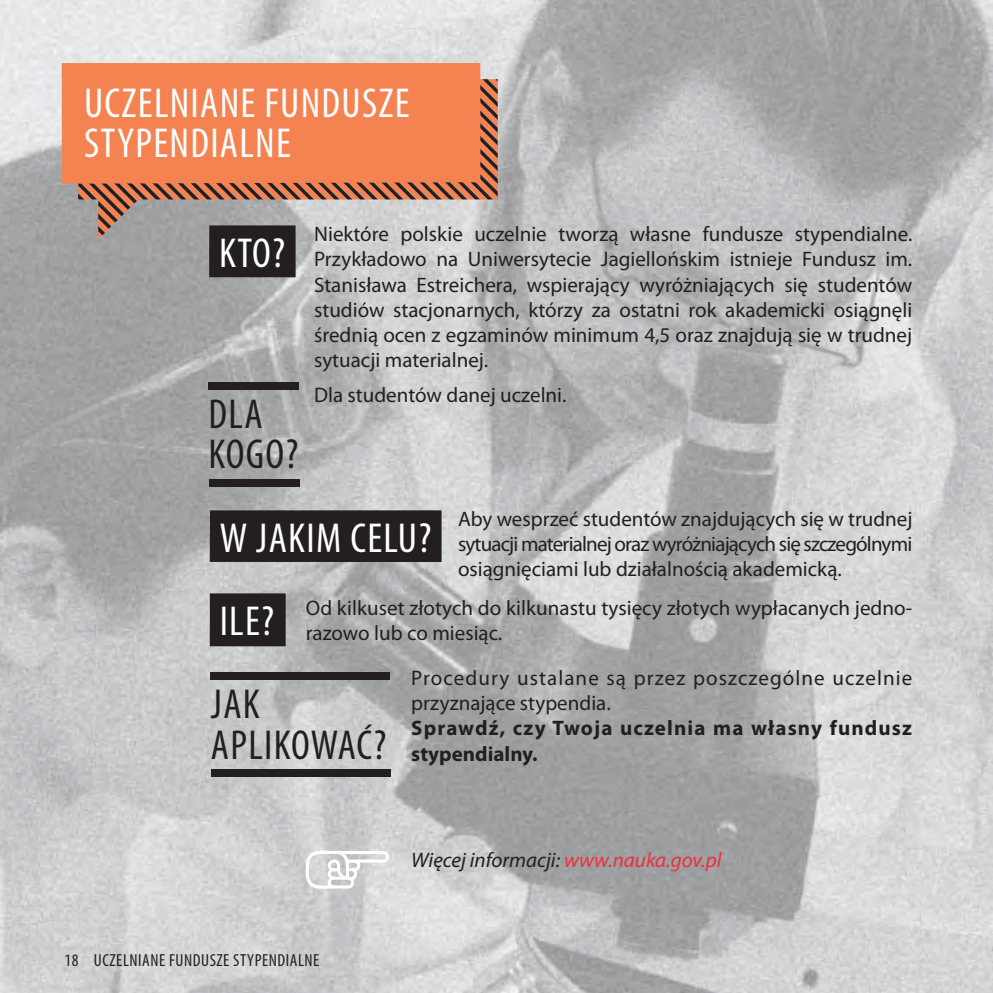
<style>
.page{position:relative;width:993px;height:993px;background:#fff}
.page>*{position:absolute;margin:0;border:0;box-sizing:border-box;transform-origin:0 0}
.t1{font:condensed 42px/83px "Myriad Pro";letter-spacing:.03em;color:#fff}
.t2{font:condensed 42px/40.2px "Myriad Pro";letter-spacing:.03em;color:#231f20}
.t3{font:21px/25.2px "Myriad Pro";color:#231f20;text-align:justify}
.t4{font:21px/25.2px "Myriad Pro";letter-spacing:.05em;color:#231f20}
.t5{font:700 21px/25.2px "Myriad Pro";letter-spacing:.055em;color:#231f20}
.t6{font:italic 21px "Myriad Pro";color:#231f20}
.t7{font:condensed 17.5px "Myriad Pro";letter-spacing:.03em;color:#231f20}
.s1{color:#ee2f3e}
</style>
<div class="page">
<img style="left:0;top:0;width:992px;height:992px">
<svg style="left:305px;top:850px;width:85px;height:38px"></svg>
<svg style="left:78px;top:79px;width:419px;height:160px;background:#b1988e"></svg>
<div style="left:209px;top:225px;width:86px;height:52px;background:#231f20"></div>
<div style="left:210px;top:672px;width:180px;height:8px;background:#231f20"></div>
<div style="left:208px;top:382px;width:91px;height:7px;background:#231f20"></div>
<div style="left:210px;top:510px;width:231px;height:52px;background:#231f20"></div>
<div style="left:210px;top:593px;width:75px;height:53px;background:#231f20"></div>
<div style="left:211px;top:769px;width:180px;height:7px;background:#231f20"></div>
<div style="left:208px;top:479px;width:91px;height:7px;background:#231f20"></div>
<div style="left:62px;top:63px;width:418px;height:121px;background:#f58251"></div>
<h1 class="t1" style="left:84px;top:82px;width:327px;line-height:40.2px">UCZELNIANE FUNDUSZE<br>STYPENDIALNE</h1>
<h1 class="t1" style="left:219px;top:211px;width:67px">KTO?</h1>
<h1 class="t2" style="left:208px;top:393px;width:91px">DLA<br>KOGO?</h1>
<p class="t3" style="left:314px;top:221px;width:599px">Niektóre polskie uczelnie tworzą własne fundusze stypendialne.<br>Przykładowo na Uniwersytecie Jagiellońskim istnieje Fundusz im.<br>Stanisława Estreichera, wspierający wyróżniających się studentów studiów stacjonarnych, którzy za ostatni rok akademicki osiągnęli średnią ocen z egzaminów minimum 4,5 oraz znajdują się w trudnej sytuacji materialnej.</p>
<p class="t3" style="left:314px;top:381px;width:254px">Dla studentów danej uczelni.</p>
<p class="t3" style="left:458px;top:505px;width:456px">Aby wesprzeć studentów znajdujących się w trudnej sytuacji materialnej oraz wyróżniających się szczególnymi osiągnięciami lub działalnością akademicką.</p>
<h1 class="t1" style="left:220px;top:495px;width:213px">W JAKIM CELU?<br>ILE?</h1>
<p class="t3" style="left:306px;top:594px;width:607px">Od kilkuset złotych do kilkunastu tysięcy złotych wypłacanych jedno&shy;razowo lub co miesiąc.</p>
<h1 class="t2" style="left:211px;top:683px;width:177px">JAK<br>APLIKOWAĆ?</h1>
<p class="t4" style="left:411px;top:664px;width:502px">Procedury ustalane są przez poszczególne uczelnie przyznające stypendia.</p>
<p class="t5" style="left:411px;top:714px;width:502px">Sprawdź, czy Twoja uczelnia ma własny fundusz stypendialny.</p>
<p class="t7" style="left:64px;top:949px;width:256px">18 UCZELNIANE FUNDUSZE STYPENDIALNE</p>
<p class="t6" style="left:411px;top:846px;width:312px">Więcej informacji: <span class="s1">www.nauka.gov.pl</span></p>
</div>
